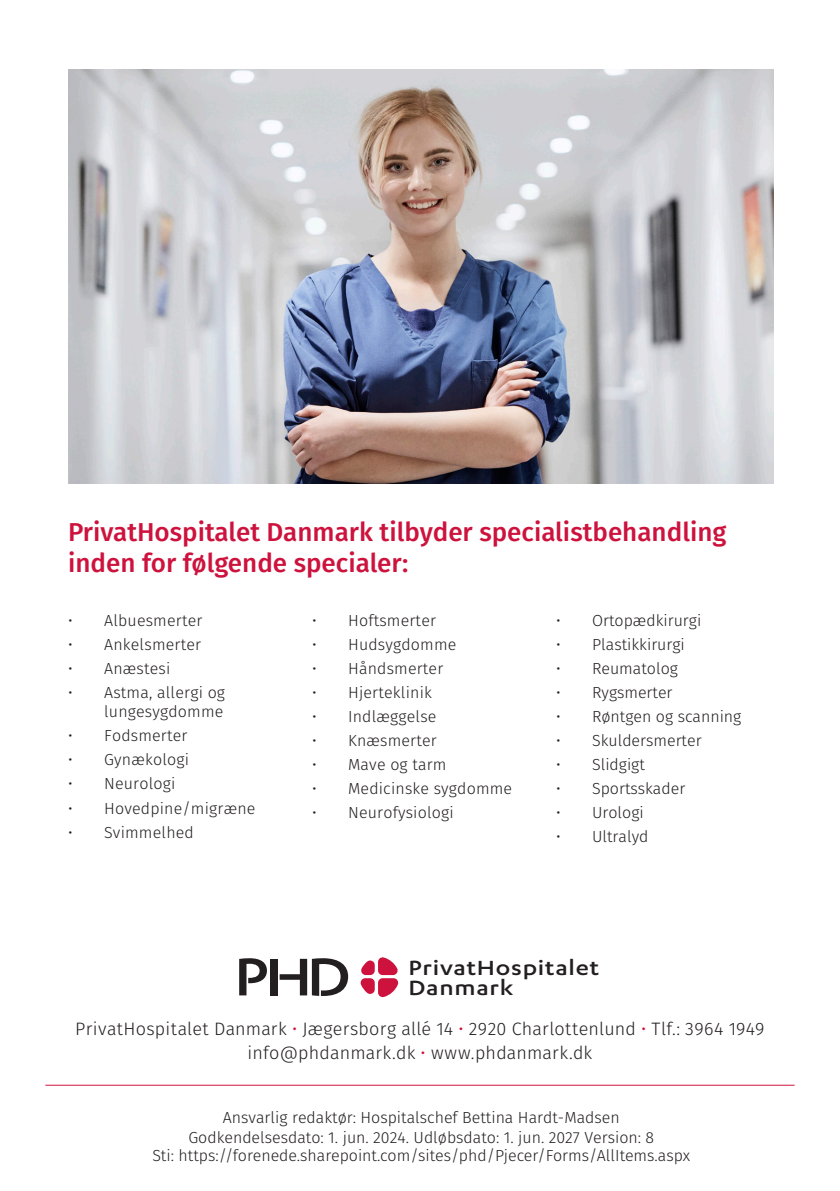
<style>
.page{position:relative;width:840px;height:1191px;background:#fff}
.page>*{position:absolute;margin:0;border:0;box-sizing:border-box;transform-origin:0 0}
.t1{font:500 26px/31.2px "Fira Sans";color:#cd123d}
.t2{font:500 23.8px/20.2px "Karbon";letter-spacing:.03em;color:#231f20;scale:1.16 1}
.t3{font:300 18px/24px "Fira Sans";letter-spacing:.01em;color:#231f20;text-align:center}
.t4{font:300 16px/19.8px "Fira Sans";color:#231f20;text-align:center}
.s1{color:#cd123d}
</style>
<div class="page">
<hr style="left:45px;top:1084px;width:749px;height:1px;background:#cd123d">
<svg style="left:360px;top:957px;width:39px;height:40px"></svg>
<svg style="left:239px;top:958px;width:28px;height:37px"></svg>
<div style="left:270px;top:958px;width:8px;height:37px;background:#231f20"></div>
<svg style="left:279px;top:958px;width:69px;height:38px"></svg>
<img style="left:68px;top:69px;width:704px;height:415px">
<h1 class="t1" style="left:68px;top:515px;width:659px">PrivatHospitalet Danmark tilbyder specialistbehandling inden for følgende specialer:</h1>
<p class="t4" style="left:68px;top:610px;width:136px">• Albuesmerter</p>
<p class="t4" style="left:68px;top:634px;width:134px">• Ankelsmerter</p>
<p class="t4" style="left:68px;top:658px;width:104px">• Anæstesi</p>
<p class="t4" style="left:68px;top:683px;width:158px;line-height:19.2px;text-align:right">• Astma, allergi og lungesygdomme</p>
<p class="t4" style="left:68px;top:726px;width:121px">• Fodsmerter</p>
<p class="t4" style="left:68px;top:750px;width:122px">• Gynækologi</p>
<p class="t4" style="left:68px;top:774px;width:109px">• Neurologi</p>
<p class="t4" style="left:68px;top:798px;width:189px">• Hovedpine/migræne</p>
<p class="t4" style="left:68px;top:822px;width:127px">• Svimmelhed</p>
<p class="t4" style="left:312px;top:610px;width:125px">• Hoftsmerter</p>
<p class="t4" style="left:312px;top:634px;width:146px">• Hudsygdomme</p>
<p class="t4" style="left:312px;top:658px;width:133px">• Håndsmerter</p>
<p class="t4" style="left:312px;top:682px;width:121px">• Hjerteklinik</p>
<p class="t4" style="left:312px;top:706px;width:126px">• Indlæggelse</p>
<p class="t4" style="left:312px;top:730px;width:126px">• Knæsmerter</p>
<p class="t4" style="left:312px;top:754px;width:136px">• Mave og tarm</p>
<p class="t4" style="left:312px;top:778px;width:201px">• Medicinske sygdomme</p>
<p class="t4" style="left:312px;top:802px;width:143px">• Neurofysiologi</p>
<p class="t4" style="left:555px;top:610px;width:147px">• Ortopædkirurgi</p>
<p class="t4" style="left:555px;top:634px;width:130px">• Plastikkirurgi</p>
<p class="t4" style="left:555px;top:658px;width:123px">• Reumatolog</p>
<p class="t4" style="left:555px;top:682px;width:118px">• Rygsmerter</p>
<p class="t4" style="left:555px;top:706px;width:187px">• Røntgen og scanning</p>
<p class="t4" style="left:555px;top:730px;width:147px">• Skuldersmerter</p>
<p class="t4" style="left:555px;top:754px;width:90px">• Slidgigt</p>
<p class="t4" style="left:555px;top:778px;width:131px">• Sportsskader</p>
<p class="t4" style="left:555px;top:802px;width:89px">• Urologi</p>
<p class="t4" style="left:555px;top:826px;width:94px">• Ultralyd</p>
<h2 class="t2" style="left:408px;top:957px;width:166px">PrivatHospitalet<br>Danmark</h2>
<p class="t3" style="left:75px;top:1017px;width:690px">PrivatHospitalet Danmark <span class="s1">•</span> Jægersborg allé 14 <span class="s1">•</span> 2920 Charlottenlund <span class="s1">•</span> Tlf.: 3964 1949 info@phdanmark.dk <span class="s1">•</span> www.phdanmark.dk</p>
<p class="t4" style="left:188px;top:1107px;width:467px">Ansvarlig redaktør: Hospitalschef Bettina Hardt-Madsen<br>Godkendelsesdato: 1. jun. 2024. Udløbsdato: 1. jun. 2027 Version: 8</p>
<p class="t4" style="left:152px;top:1145px;width:539px">Sti: https://forenede.sharepoint.com/sites/phd/Pjecer/Forms/AllItems.aspx</p>
</div>
